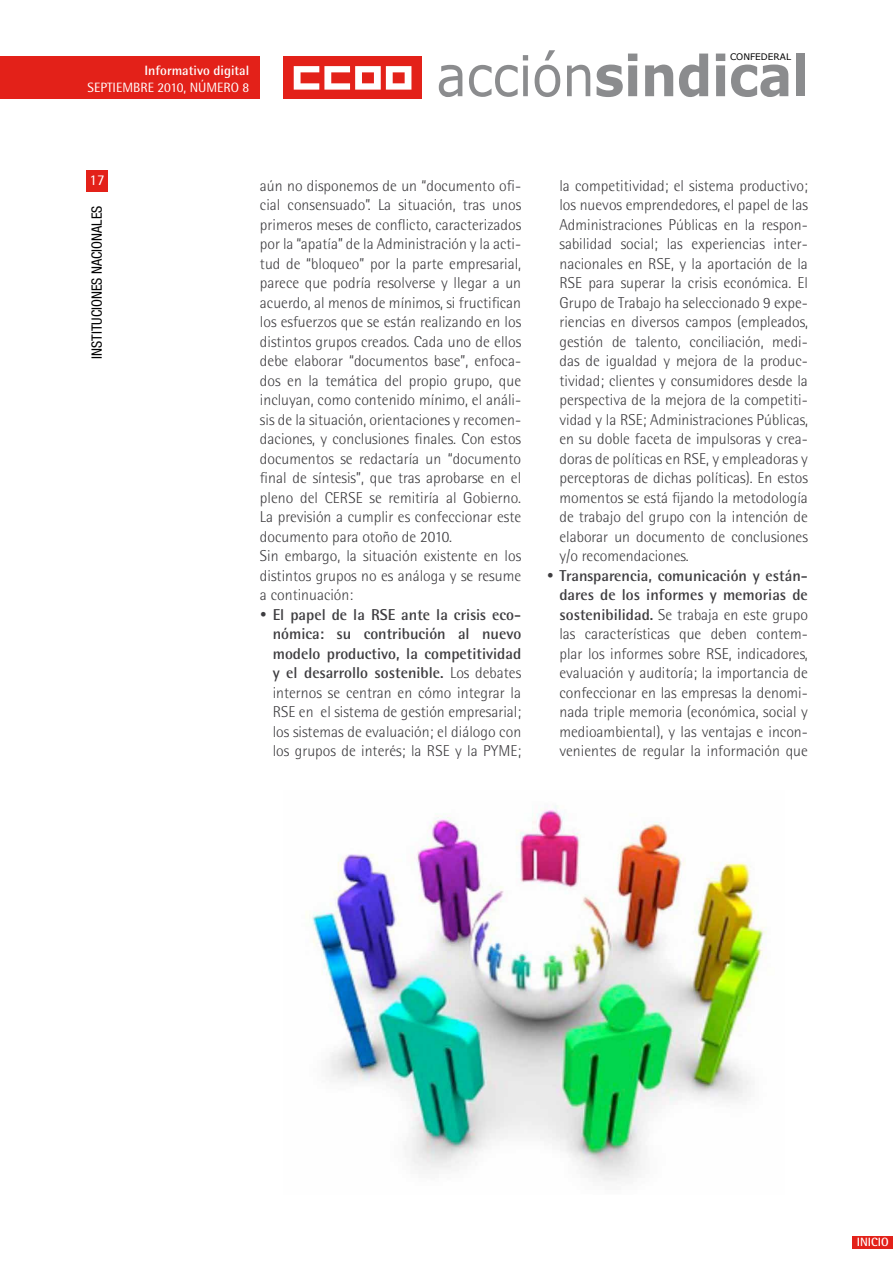
<style>
.page{position:relative;width:893px;height:1263px;background:#fff}
.page>*{position:absolute;margin:0;border:0;box-sizing:border-box;transform-origin:0 0}
.t1{font:700 56.1px "Verdana";letter-spacing:-.01em;color:#8b8c8e;scale:.91 1}
.t2{font:300 15.75px/19.5px "Rotis Semi Sans";color:#3e3d40;text-align:justify}
.t3{font:15px "Rotis Semi Sans";color:#fff}
.t4{font:condensed 14.25px "Helvetica Neue";color:#000}
.t5{font:13.5px "Rotis Semi Sans";color:#fff}
.t6{font:700 13.5px "Rotis Semi Sans";color:#fff}
.t7{font:700 12px "Rotis Semi Sans";color:#fff}
.t8{font:9px "Verdana";color:#000}
.s1{font-weight:400}
.s2{font-weight:700}
</style>
<div class="page">
<div style="left:283px;top:57px;width:139px;height:42px;background:#e32119"></div>
<svg style="left:294px;top:66px;width:117px;height:24px"></svg>
<div style="left:0;top:57px;width:260px;height:42px;background:#e32119"></div>
<div style="left:852px;top:1236px;width:41px;height:12px;background:#e32119"></div>
<div style="left:86px;top:170px;width:22px;height:22px;background:#e32119"></div>
<img style="left:306px;top:805px;width:461px;height:376px">
<p class="t6" style="left:144px;top:63px;width:106px">Informativo digital</p>
<p class="t5" style="left:88px;top:79px;width:163px">SEPTIEMBRE 2010, NÚMERO 8</p>
<h1 class="t1" style="left:436px;top:39px;width:412px"><span class="s1">ACCIÓN</span>sindical</h1>
<p class="t8" style="left:730px;top:51px;width:63px">CONFEDERAL</p>
<p class="t3" style="left:90px;top:171px;width:17px">17</p>
<p class="t2" style="left:260px;top:175px;width:263px;text-align:left">aún no disponemos de un “documento ofi&shy;cial consensuado”. La situación, tras unos primeros meses de conflicto, caracterizados por la “apatía” de la Administración y la acti&shy;tud de “bloqueo” por la parte empresarial, parece que podría resolverse y llegar a un acuerdo, al menos de mínimos, si fructifican los esfuerzos que se están realizando en los distintos grupos creados. Cada uno de ellos debe elaborar “documentos base”, enfoca&shy;dos en la temática del propio grupo, que incluyan, como contenido mínimo, el análi&shy;sis de la situación, orientaciones y recomen&shy;daciones, y conclusiones finales. Con estos documentos se redactaría un “documento final de síntesis”, que tras aprobarse en el pleno del CERSE se remitiría al Gobierno.<br>La previsión a cumplir es confeccionar este documento para otoño de 2010.<br>Sin embargo, la situación existente en los distintos grupos no es análoga y se resume a continuación:</p>
<p class="t2" style="left:273px;top:604px;width:250px"><span class="s2">El papel de la RSE ante la crisis eco&shy;nómica: su contribución al nuevo modelo productivo, la competitividad y el desarrollo sostenible.</span> Los debates internos se centran en cómo integrar la RSE en el sistema de gestión empresarial; los sistemas de evaluación; el diálogo con los grupos de interés; la RSE y la PYM E;</p>
<p class="t4" style="left:89px;top:359px;width:154px;rotate:-90deg">instituciones nacionales</p>
<p class="t2" style="left:559px;top:175px;width:250px">la competitividad; el sistema productivo; los nuevos emprendedores, el papel de las Administraciones Públicas en la respon&shy;sabilidad social; las experiencias inter&shy;nacionales en RSE, y la aportación de la RSE para superar la crisis económica. El Grupo de Trabajo ha seleccionado 9 expe&shy;riencias en diversos campos (empleados, gestión de talento, conciliación, medi&shy;das de igualdad y mejora de la produc&shy;tividad; clientes y consumidores desde la perspectiva de la mejora de la competiti&shy;vidad y la RSE; Administraciones Públicas, en su doble faceta de impulsoras y crea&shy;doras de políticas en RSE, y empleadoras y perceptoras de dichas políticas). En estos momentos se está fijando la metodología de trabajo del grupo con la intención de elaborar un documento de conclusiones y/o recomendaciones.</p>
<p class="t2" style="left:559px;top:565px;width:250px"><span class="s2">Transparencia, comunicación y están&shy;dares de los informes y memorias de sostenibilidad.</span> Se trabaja en este grupo las características que deben contem&shy;plar los informes sobre RSE, indicadores, evaluación y auditoría; la importancia de confeccionar en las empresas la denomi&shy;nada triple memoria (económica, social y medioambiental), y las ventajas e incon&shy;venientes de regular la información que</p>
<p class="t7" style="left:857px;top:1235px;width:34px">Inicio</p>
</div>
